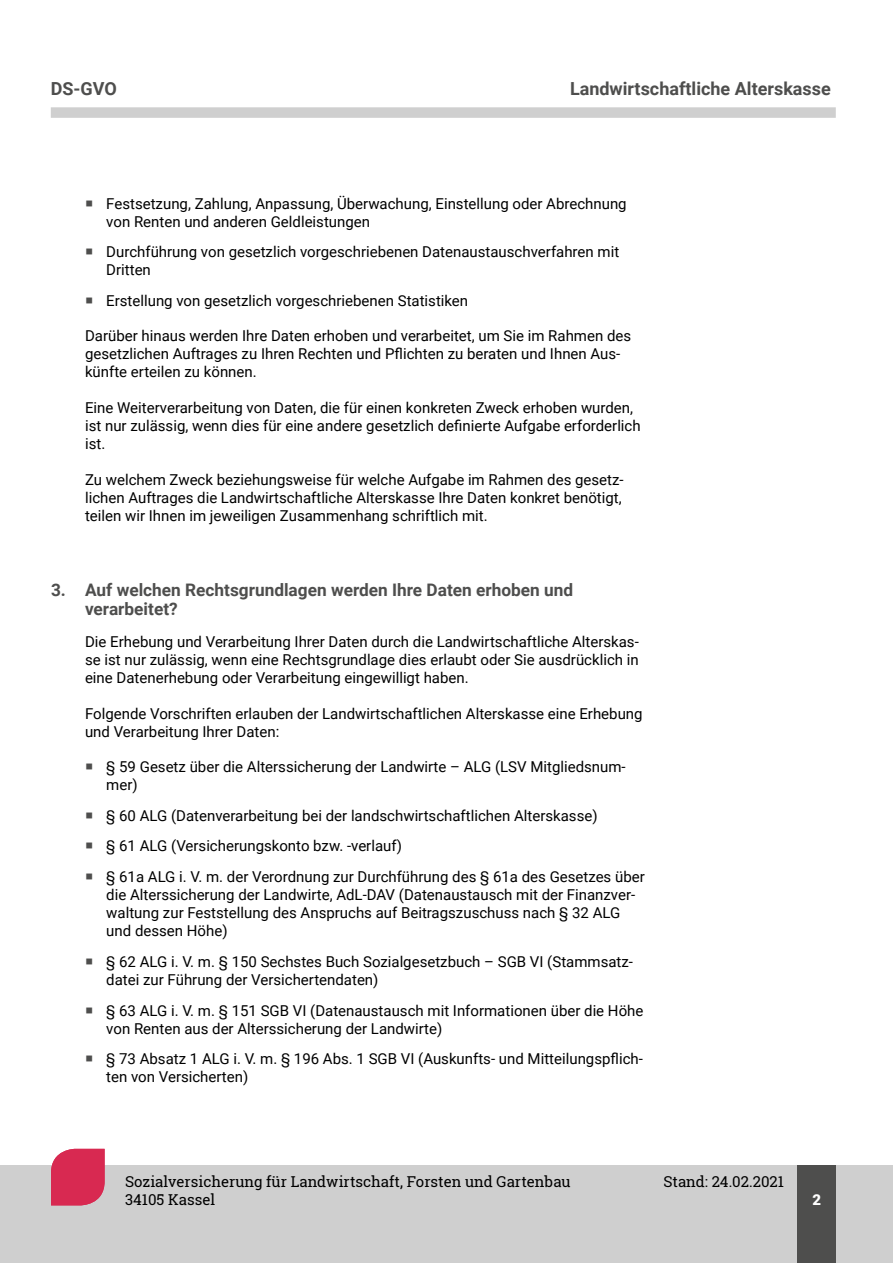
<style>
.page{position:relative;width:893px;height:1263px;background:#fff}
.page>*{position:absolute;margin:0;border:0;box-sizing:border-box;transform-origin:0 0}
.t1{font:700 18px "Roboto";color:#4e4e4d}
.t2{font:700 17.25px/19.5px "Roboto";color:#4e4e4d}
.t3{font:15px/18px "Roboto";color:#000}
.t4{font:15px "Roboto Slab";color:#000}
.t5{font:900 15px "Roboto";color:#fff}
</style>
<div class="page">
<div style="left:0;top:1165px;width:893px;height:98px;background:#cfcfcf"></div>
<div style="left:51px;top:107px;width:785px;height:11px;background:#cfcfcf"></div>
<svg style="left:51px;top:1149px;width:54px;height:56px;background:#d9365b"></svg>
<div style="left:798px;top:1165px;width:38px;height:98px;background:#4e4e4d"></div>
<p class="t1" style="left:51px;top:76px;width:68px">DS-GVO</p>
<p class="t1" style="left:570px;top:76px;width:262px">Landwirtschaftliche Alterskasse</p>
<p class="t3" style="left:106px;top:194px;width:522px">Festsetzung, Zahlung, Anpassung, Überwachung, Einstellung oder Abrechnung von Renten und anderen Geldleistungen</p>
<p class="t3" style="left:106px;top:242px;width:514px">Durchführung von gesetzlich vorgeschriebenen Datenaustauschverfahren mit<br>Dritten</p>
<p class="t3" style="left:106px;top:291px;width:363px">Erstellung von gesetzlich vorgeschriebenen Statistiken</p>
<p class="t3" style="left:85px;top:326px;width:548px">Darüber hinaus werden Ihre Daten erhoben und verarbeitet, um Sie im Rahmen des gesetzlichen Auftrages zu Ihren Rechten und Pflichten zu beraten und Ihnen Aus&shy;künfte erteilen zu können.</p>
<p class="t3" style="left:85px;top:398px;width:557px">Eine Weiterverarbeitung von Daten, die für einen konkreten Zweck erhoben wurden, ist nur zulässig, wenn dies für eine andere gesetzlich definierte Aufgabe erforderlich ist.</p>
<p class="t3" style="left:85px;top:470px;width:540px">Zu welchem Zweck beziehungsweise für welche Aufgabe im Rahmen des gesetz&shy;lichen Auftrages die Landwirtschaftliche Alterskasse Ihre Daten konkret benötigt, teilen wir Ihnen im jeweiligen Zusammenhang schriftlich mit.</p>
<p class="t2" style="left:85px;top:579px;width:490px;text-indent:-34px">3. Auf welchen Rechtsgrundlagen werden Ihre Daten erhoben und verarbeitet?</p>
<p class="t3" style="left:85px;top:632px;width:555px;text-align:justify">Die Erhebung und Verarbeitung Ihrer Daten durch die Landwirtschaftliche Alterskas&shy;se ist nur zulässig, wenn eine Rechtsgrundlage dies erlaubt oder Sie ausdrücklich in eine Datenerhebung oder Verarbeitung eingewilligt haben.</p>
<p class="t3" style="left:85px;top:704px;width:559px">Folgende Vorschriften erlauben der Landwirtschaftlichen Alterskasse eine Erhebung und Verarbeitung Ihrer Daten:</p>
<p class="t3" style="left:106px;top:757px;width:521px">§ 59 Gesetz über die Alterssicherung der Landwirte – ALG (LSV Mitgliedsnum&shy;mer)</p>
<p class="t3" style="left:106px;top:799px;width:540px;line-height:30.8px">§ 60 ALG (Datenverarbeitung bei der landschwirtschaftlichen Alterskasse)<br>§ 61 ALG (Versicherungskonto bzw. -verlauf)<br>§ 61a ALG i. V. m. der Verordnung zur Durchführung des § 61a des Gesetzes über</p>
<p class="t3" style="left:106px;top:885px;width:530px">die Alterssicherung der Landwirte, AdL-DAV (Datenaustausch mit der Finanzver&shy;waltung zur Feststellung des Anspruchs auf Beitragszuschuss nach § 32 ALG und dessen Höhe)</p>
<p class="t3" style="left:106px;top:952px;width:528px">§ 62 ALG i. V. m. § 150 Sechstes Buch Sozialgesetzbuch – SGB VI (Stammsatz&shy;datei zur Führung der Versichertendaten)</p>
<p class="t3" style="left:106px;top:1001px;width:539px">§ 63 ALG i. V. m. § 151 SGB VI (Datenaustausch mit Informationen über die Höhe von Renten aus der Alterssicherung der Landwirte)</p>
<p class="t3" style="left:106px;top:1049px;width:538px">§ 73 Absatz 1 ALG i. V. m. § 196 Abs. 1 SGB VI (Auskunfts- und Mitteilungspflich&shy;ten von Versicherten)</p>
<p class="t4" style="left:125px;top:1172px;width:447px">Sozialversicherung für Landwirtschaft, Forsten und Gartenbau</p>
<p class="t4" style="left:663px;top:1172px;width:122px">Stand: 24.02.2021</p>
<p class="t4" style="left:125px;top:1190px;width:92px">34105 Kassel</p>
<p class="t5" style="left:813px;top:1189px;width:10px">2</p>
</div>
